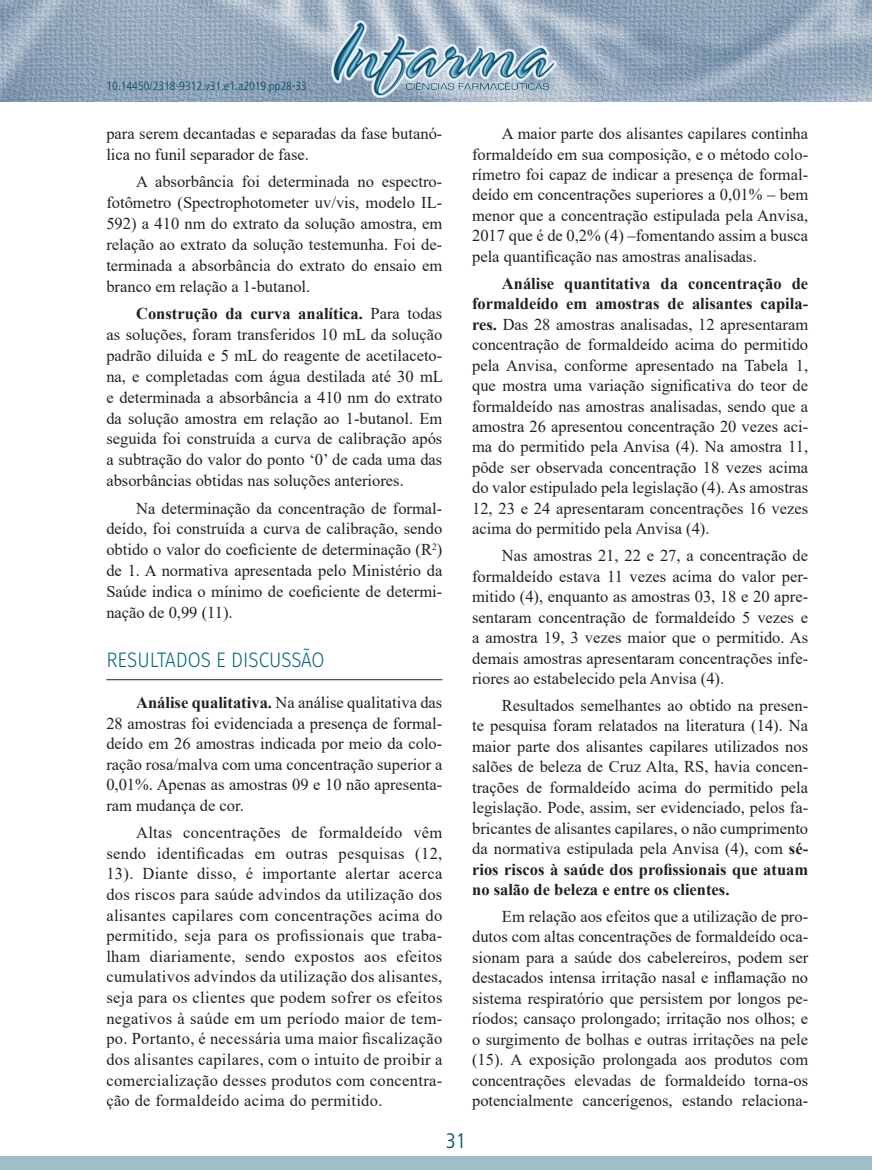
<style>
.page{position:relative;width:872px;height:1170px;background:#fff}
.page>*{position:absolute;margin:0;border:0;box-sizing:border-box;transform-origin:0 0}
.t1{font:300 21px "Fira Sans";color:#006675;scale:.9 1}
.t2{font:300 condensed 21px "Frutiger";color:#004766}
.t3{font:16.5px/20.4px "Times New Roman";color:#231f20;text-align:justify}
.t4{font:300 condensed 12px "Frutiger";color:#004766}
.s1{font-weight:700}
</style>
<div class="page">
<img style="left:0;top:0;width:872px;height:101px">
<div style="left:0;top:1155px;width:872px;height:14px;background:#9ebfc9"></div>
<img style="left:332px;top:20px;width:224px;height:77px">
<hr style="left:106px;top:679px;width:336px;height:1px;background:#231f20">
<p class="t4" style="left:106px;top:79px;width:202px">10.14450/2318-9312.v31.e1.a2019.pp28-33</p>
<p class="t3" style="left:106px;top:123px;width:337px">para serem decantadas e separadas da fase butanó&shy;lica no funil separador de fase.</p>
<p class="t3" style="left:106px;top:170px;width:337px;line-height:20.9px;text-indent:30px">A absorbância foi determinada no espectro&shy;fotômetro (Spectrophotometer uv/vis, modelo IL-592) a 410 nm do extrato da solução amostra, em relação ao extrato da solução testemunha. Foi de&shy;terminada a absorbância do extrato do ensaio em branco em relação a 1-butanol.</p>
<p class="t3" style="left:106px;top:302px;width:338px;line-height:20.9px;text-indent:30px"><span class="s1">Construção da curva analítica.</span> Para todas as soluções, foram transferidos 10 mL da solução padrão diluída e 5 mL do reagente de acetilaceto&shy;na, e completadas com água destilada até 30 mL e determinada a absorbância a 410 nm do extrato da solução amostra em relação ao 1-butanol. Em seguida foi construída a curva de calibração após a subtração do valor do ponto ‘0’ de cada uma das absorbâncias obtidas nas soluções anteriores.</p>
<p class="t3" style="left:106px;top:497px;width:337px;line-height:20.9px;text-indent:30px">Na determinação da concentração de formal&shy;deído, foi construída a curva de calibração, sendo obtido o valor do coeficiente de determinação (R<sup>2</sup>) de 1. A normativa apresentada pelo Ministério da Saúde indica o mínimo de coeficiente de determi&shy;nação de 0,99 (11).</p>
<p class="t1" style="left:106px;top:644px;width:244px">RESULTADOS E DISCUSSÃO</p>
<p class="t3" style="left:106px;top:691px;width:337px;text-indent:30px"><span class="s1">Análise qualitativa.</span> Na análise qualitativa das 28 amostras foi evidenciada a presença de formal&shy;deído em 26 amostras indicada por meio da colo&shy;ração rosa/malva com uma concentração superior a 0,01%. Apenas as amostras 09 e 10 não apresenta&shy;ram mudança de cor.</p>
<p class="t3" style="left:106px;top:821px;width:337px;text-indent:30px">Altas concentrações de formaldeído vêm sendo identificadas em outras pesquisas (12, 13). Diante disso, é importante alertar acerca dos riscos para saúde advindos da utilização dos alisantes capilares com concentrações acima do permitido, seja para os profissionais que traba&shy;lham diariamente, sendo expostos aos efeitos cumulativos advindos da utilização dos alisantes, seja para os clientes que podem sofrer os efeitos negativos à saúde em um período maior de tem&shy;po. Portanto, é necessária uma maior fiscalização dos alisantes capilares, com o intuito de proibir a comercialização desses produtos com concentra&shy;ção de formaldeído acima do permitido.</p>
<p class="t2" style="left:446px;top:1128px;width:22px">31</p>
<p class="t3" style="left:472px;top:123px;width:337px;text-indent:30px">A maior parte dos alisantes capilares continha formaldeído em sua composição, e o método colo&shy;rímetro foi capaz de indicar a presença de formal&shy;deído em concentrações superiores a 0,01% ‒ bem menor que a concentração estipulada pela Anvisa, 2017 que é de 0,2% (4) ‒fomentando assim a busca pela quantificação nas amostras analisadas.</p>
<p class="t3" style="left:472px;top:272px;width:337px;text-indent:30px"><span class="s1">Análise quantitativa da concentração de formaldeído em amostras de alisantes capila&shy;res.</span> Das 28 amostras analisadas, 12 apresentaram concentração de formaldeído acima do permitido pela Anvisa, conforme apresentado na Tabela 1, que mostra uma variação significativa do teor de formaldeído nas amostras analisadas, sendo que a amostra 26 apresentou concentração 20 vezes aci&shy;ma do permitido pela Anvisa (4). Na amostra 11, pôde ser observada concentração 18 vezes acima do valor estipulado pela legislação (4). As amostras 12, 23 e 24 apresentaram concentrações 16 vezes acima do permitido pela Anvisa (4).</p>
<p class="t3" style="left:472px;top:545px;width:337px;text-indent:30px">Nas amostras 21, 22 e 27, a concentração de formaldeído estava 11 vezes acima do valor per&shy;mitido (4), enquanto as amostras 03, 18 e 20 apre&shy;sentaram concentração de formaldeído 5 vezes e a amostra 19, 3 vezes maior que o permitido. As demais amostras apresentaram concentrações infe&shy;riores ao estabelecido pela Anvisa (4).</p>
<p class="t3" style="left:472px;top:694px;width:337px;text-indent:30px">Resultados semelhantes ao obtido na presen&shy;te pesquisa foram relatados na literatura (14). Na maior parte dos alisantes capilares utilizados nos salões de beleza de Cruz Alta, RS, havia concen&shy;trações de formaldeído acima do permitido pela legislação. Pode, assim, ser evidenciado, pelos fa&shy;bricantes de alisantes capilares, o não cumprimento da normativa estipulada pela Anvisa (4), com <span class="s1">sé&shy;rios riscos à saúde dos profissionais que atuam no salão de beleza e entre os clientes.</span></p>
<p class="t3" style="left:472px;top:905px;width:337px;text-indent:30px">Em relação aos efeitos que a utilização de pro&shy;dutos com altas concentrações de formaldeído oca&shy;sionam para a saúde dos cabelereiros, podem ser destacados intensa irritação nasal e inflamação no sistema respiratório que persistem por longos pe&shy;ríodos; cansaço prolongado; irritação nos olhos; e o surgimento de bolhas e outras irritações na pele (15). A exposição prolongada aos produtos com concentrações elevadas de formaldeído torna-os potencialmente cancerígenos, estando relaciona-</p>
</div>
